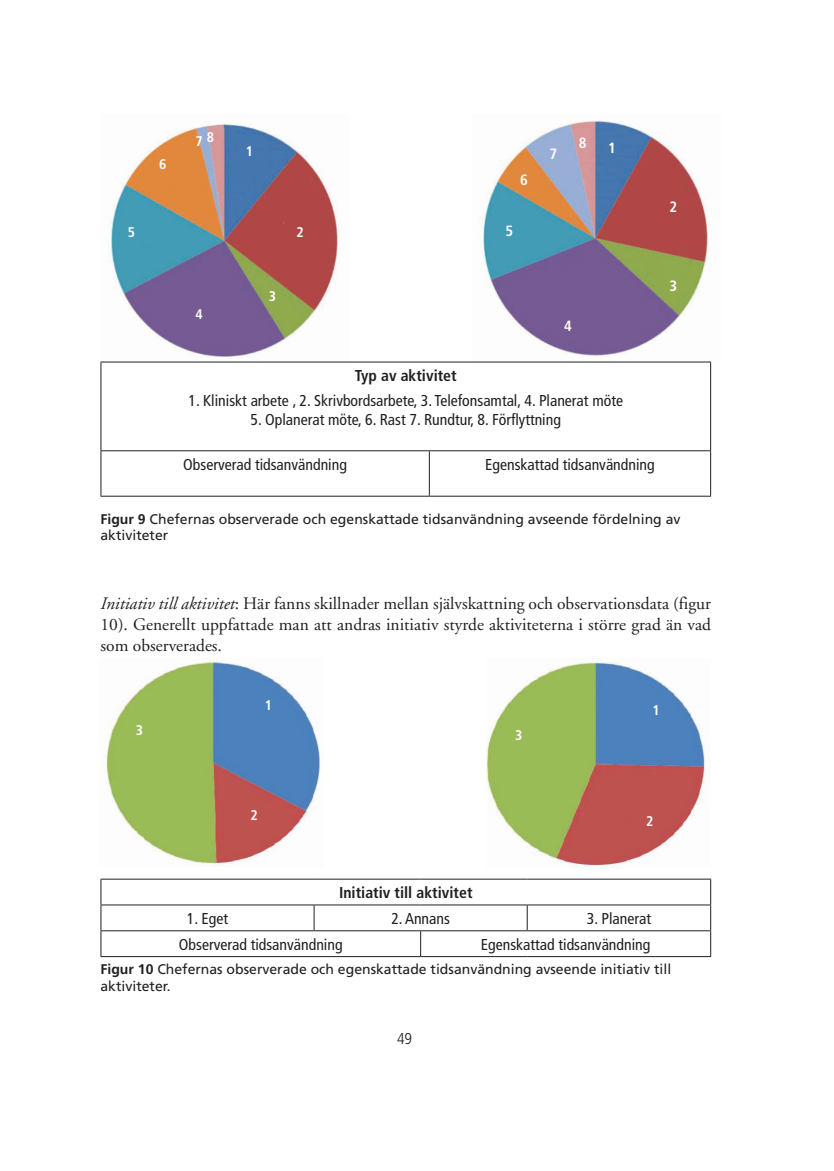
<style>
.page{position:relative;width:834px;height:1171px;background:#fff}
.page>*{position:absolute;margin:0;border:0;box-sizing:border-box;transform-origin:0 0}
.text{font:17.5px/21px "Adobe Garamond";color:#231f20;text-align:justify}
.tabelltext{font:condensed 15.75px "Frutiger";color:#231f20}
.tabellsiffra{font:condensed 15.75px "Frutiger";color:#231f20}
.tabellhuvud{font:700 condensed 15.75px "Frutiger";color:#231f20}
.t1{font:300 condensed 15.75px "Frutiger";color:#231f20}
.tabellhuvud-2{font:700 condensed 14.88px "Frutiger";color:#fff}
.bildtext{font:14px/16.8px "Frutiger";color:#231f20}
.tabellhuvud-3{font:700 condensed 14px "Frutiger";color:#fff}
.s1{font-weight:700}
.s2{font-style:italic}
</style>
<div class="page">
<img style="left:479px;top:121px;width:230px;height:239px">
<img style="left:100px;top:123px;width:249px;height:239px">
<hr style="left:100px;top:362px;width:329px;height:1px;background:#231f20">
<hr style="left:100px;top:362px;width:1px;height:88px;background:#231f20">
<hr style="left:429px;top:362px;width:282px;height:1px;background:#231f20">
<hr style="left:710px;top:362px;width:1px;height:88px;background:#231f20">
<hr style="left:100px;top:450px;width:329px;height:1px;background:#231f20">
<hr style="left:100px;top:451px;width:1px;height:45px;background:#231f20">
<hr style="left:429px;top:450px;width:282px;height:1px;background:#231f20">
<hr style="left:429px;top:451px;width:1px;height:45px;background:#231f20">
<hr style="left:710px;top:451px;width:1px;height:45px;background:#231f20">
<hr style="left:100px;top:496px;width:329px;height:1px;background:#231f20">
<hr style="left:429px;top:496px;width:282px;height:1px;background:#231f20">
<hr style="left:100px;top:878px;width:214px;height:1px;background:#231f20">
<hr style="left:314px;top:878px;width:106px;height:1px;background:#231f20">
<hr style="left:420px;top:878px;width:107px;height:1px;background:#231f20">
<hr style="left:527px;top:878px;width:184px;height:1px;background:#231f20">
<hr style="left:100px;top:904px;width:214px;height:1px;background:#231f20">
<hr style="left:314px;top:904px;width:106px;height:1px;background:#231f20">
<svg style="left:313px;top:905px;width:1px;height:25px"></svg>
<hr style="left:420px;top:904px;width:107px;height:1px;background:#231f20">
<hr style="left:527px;top:904px;width:184px;height:1px;background:#231f20">
<svg style="left:526px;top:905px;width:1px;height:25px"></svg>
<hr style="left:100px;top:930px;width:214px;height:1px;background:#231f20">
<svg style="left:100px;top:879px;width:1px;height:77px"></svg>
<hr style="left:314px;top:930px;width:106px;height:1px;background:#231f20">
<hr style="left:420px;top:930px;width:107px;height:1px;background:#231f20">
<svg style="left:420px;top:931px;width:1px;height:25px"></svg>
<hr style="left:527px;top:930px;width:184px;height:1px;background:#231f20">
<svg style="left:710px;top:879px;width:1px;height:77px"></svg>
<hr style="left:100px;top:956px;width:214px;height:1px;background:#231f20">
<hr style="left:314px;top:956px;width:106px;height:1px;background:#231f20">
<hr style="left:420px;top:956px;width:107px;height:1px;background:#231f20">
<hr style="left:527px;top:956px;width:184px;height:1px;background:#231f20">
<img style="left:486px;top:658px;width:224px;height:209px">
<img style="left:106px;top:661px;width:214px;height:205px">
<p class="tabellhuvud-3" style="left:128px;top:224px;width:9px">5</p>
<p class="tabellhuvud-3" style="left:159px;top:156px;width:9px">6</p>
<p class="tabellhuvud-3" style="left:195px;top:133px;width:9px">7</p>
<p class="tabellhuvud-3" style="left:207px;top:129px;width:9px">8</p>
<p class="tabellhuvud-3" style="left:195px;top:306px;width:9px">4</p>
<p class="tabellhuvud-3" style="left:246px;top:143px;width:9px">1</p>
<p class="tabellhuvud-3" style="left:269px;top:288px;width:9px">3</p>
<p class="tabellhuvud-3" style="left:296px;top:224px;width:9px">2</p>
<p class="tabellhuvud-2" style="left:520px;top:171px;width:9px">6</p>
<p class="tabellhuvud-2" style="left:505px;top:222px;width:9px">5</p>
<p class="tabellhuvud-2" style="left:549px;top:145px;width:9px">7</p>
<p class="tabellhuvud-2" style="left:578px;top:134px;width:9px">8</p>
<p class="tabellhuvud-2" style="left:608px;top:139px;width:9px">1</p>
<p class="tabellhuvud-2" style="left:564px;top:317px;width:9px">4</p>
<p class="tabellhuvud-2" style="left:669px;top:198px;width:9px">2</p>
<p class="tabellhuvud-2" style="left:669px;top:277px;width:9px">3</p>
<p class="tabellhuvud" style="left:355px;top:366px;width:103px">Typ av aktivitet</p>
<p class="tabellsiffra" style="left:188px;top:391px;width:436px">1. Kliniskt arbete , 2. Skrivbordsarbete, 3. Telefonsamtal, 4. Planerat möte</p>
<p class="tabellsiffra" style="left:250px;top:410px;width:312px">5. Oplanerat möte, 6. Rast 7. Rundtur, 8. Förflyttning</p>
<p class="tabelltext" style="left:183px;top:455px;width:165px">Observerad tidsanvändning</p>
<p class="tabelltext" style="left:485px;top:455px;width:171px">Egenskattad tidsanvändning</p>
<p class="bildtext" style="left:100px;top:510px;width:581px"><span class="s1">Figur 9</span> Chefernas observerade och egenskattade tidsanvändning avseende fördelning av aktiviteter</p>
<p class="text" style="left:100px;top:593px;width:612px"><span class="s2">Initiativ till aktivitet</span>: Här fanns skillnader mellan självskattning och observationsdata (figur 10). Generellt uppfattade man att andras initiativ styrde aktiviteterna i större grad än vad som observerades.</p>
<p class="tabellhuvud-3" style="left:136px;top:722px;width:9px">3</p>
<p class="tabellhuvud-3" style="left:265px;top:696px;width:9px">1</p>
<p class="tabellhuvud-3" style="left:250px;top:807px;width:9px">2</p>
<p class="tabellhuvud-3" style="left:515px;top:727px;width:9px">3</p>
<p class="tabellhuvud" style="left:339px;top:883px;width:135px">Initiativ till aktivitet</p>
<p class="tabellhuvud-3" style="left:652px;top:702px;width:9px">1</p>
<p class="tabellhuvud-3" style="left:646px;top:812px;width:9px">2</p>
<p class="tabelltext" style="left:187px;top:909px;width:43px">1. Eget</p>
<p class="tabelltext" style="left:391px;top:909px;width:60px">2. Annans</p>
<p class="tabelltext" style="left:586px;top:909px;width:66px">3. Planerat</p>
<p class="tabelltext" style="left:179px;top:935px;width:165px">Observerad tidsanvändning</p>
<p class="tabelltext" style="left:481px;top:935px;width:171px">Egenskattad tidsanvändning</p>
<p class="bildtext" style="left:100px;top:960px;width:572px"><span class="s1">Figur 10</span> Chefernas observerade och egenskattade tidsanvändning avseende initiativ till aktiviteter.</p>
<p class="t1" style="left:397px;top:1029px;width:17px">49</p>
</div>
